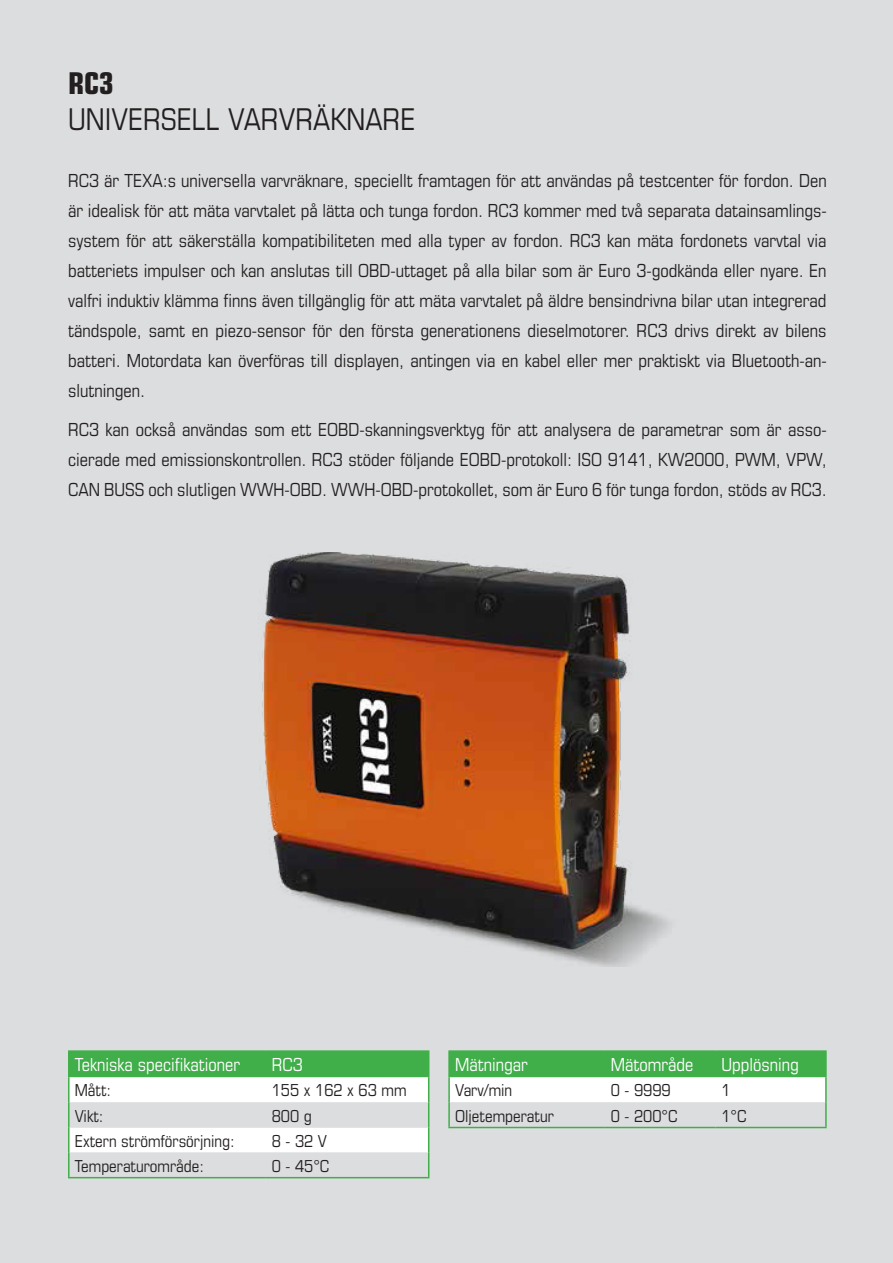
<style>
.page{position:relative;width:893px;height:1263px;background:#fff}
.page>*{position:absolute;margin:0;border:0;box-sizing:border-box;transform-origin:0 0}
.t1{font:condensed 30px "Eurostile";color:#231f20}
.t2{font:700 condensed 30px "Eurostile";color:#231f20}
.t3{font:condensed 18px/30px "Eurostile";color:#231f20;text-align:justify}
.t4{font:condensed 18px "Eurostile";color:#fff}
.t5{font:condensed 16.5px "Eurostile";color:#231f20}
</style>
<div class="page">
<div style="left:0;top:0;width:892px;height:1263px;background:#dcdddf"></div>
<img style="left:258px;top:553px;width:411px;height:413px">
<hr style="left:68px;top:1050px;width:198px;height:2px;background:#40ae49">
<hr style="left:68px;top:1052px;width:2px;height:25px;background:#40ae49">
<hr style="left:266px;top:1050px;width:163px;height:2px;background:#40ae49">
<hr style="left:68px;top:1077px;width:2px;height:25px;background:#40ae49">
<hr style="left:68px;top:1102px;width:2px;height:25px;background:#40ae49">
<hr style="left:68px;top:1127px;width:2px;height:25px;background:#40ae49">
<hr style="left:68px;top:1152px;width:2px;height:25px;background:#40ae49">
<svg style="left:69px;top:1052px;width:360px;height:125px"></svg>
<hr style="left:68px;top:1177px;width:198px;height:1px;background:#40ae49">
<hr style="left:266px;top:1177px;width:163px;height:1px;background:#40ae49">
<svg style="left:450px;top:1052px;width:375px;height:75px"></svg>
<hr style="left:448px;top:1050px;width:157px;height:2px;background:#40ae49">
<hr style="left:448px;top:1052px;width:2px;height:25px;background:#40ae49">
<hr style="left:605px;top:1050px;width:110px;height:2px;background:#40ae49">
<hr style="left:715px;top:1050px;width:112px;height:2px;background:#40ae49">
<hr style="left:825px;top:1052px;width:2px;height:25px;background:#40ae49">
<hr style="left:448px;top:1077px;width:2px;height:25px;background:#40ae49">
<hr style="left:825px;top:1077px;width:2px;height:25px;background:#40ae49">
<hr style="left:448px;top:1102px;width:2px;height:25px;background:#40ae49">
<hr style="left:825px;top:1102px;width:2px;height:25px;background:#40ae49">
<hr style="left:448px;top:1127px;width:157px;height:1px;background:#40ae49">
<hr style="left:605px;top:1127px;width:110px;height:1px;background:#40ae49">
<hr style="left:715px;top:1127px;width:112px;height:1px;background:#40ae49">
<p class="t2" style="left:68px;top:65px;width:48px">RC3</p>
<p class="t1" style="left:68px;top:101px;width:349px">UNIVERSELL VARVRÄKNARE</p>
<p class="t3" style="left:68px;top:166px;width:760px">RC3 är TEXA:s universella varvräknare, speciellt framtagen för att användas på testcenter för fordon. Den är idealisk för att mäta varvtalet på lätta och tunga fordon. RC3 kommer med två separata datainsamlings&shy;system för att säkerställa kompatibiliteten med alla typer av fordon. RC3 kan mäta fordonets varvtal via batteriets impulser och kan anslutas till OBD-uttaget på alla bilar som är Euro 3-godkända eller nyare. En valfri induktiv klämma finns även tillgänglig för att mäta varvtalet på äldre bensindrivna bilar utan integrerad tändspole, samt en piezo-sensor för den första generationens dieselmotorer. RC3 drivs direkt av bilens batteri. Motordata kan överföras till displayen, antingen via en kabel eller mer praktiskt via Bluetooth-an&shy;slutningen.</p>
<p class="t3" style="left:68px;top:414px;width:760px">RC3 kan också användas som ett EOBD-skanningsverktyg för att analysera de parametrar som är asso&shy;cierade med emissionskontrollen. RC3 stöder följande EOBD-protokoll: ISO 9141, KW2000, PWM, VPW, CAN BUSS och slutligen WWH-OBD. WWH-OBD-protokollet, som är Euro 6 för tunga fordon, stöds av RC3.</p>
<p class="t4" style="left:75px;top:1054px;width:167px">Tekniska specifikationer</p>
<p class="t4" style="left:272px;top:1054px;width:33px">RC3</p>
<p class="t5" style="left:75px;top:1081px;width:38px">Mått:</p>
<p class="t5" style="left:272px;top:1081px;width:136px">155 x 162 x 63 mm</p>
<p class="t5" style="left:75px;top:1106px;width:30px">Vikt:</p>
<p class="t5" style="left:272px;top:1106px;width:42px">800 g</p>
<p class="t5" style="left:75px;top:1131px;width:161px">Extern strömförsörjning:</p>
<p class="t5" style="left:272px;top:1131px;width:57px">8 - 32 V</p>
<p class="t5" style="left:75px;top:1156px;width:131px">Temperaturområde:</p>
<p class="t5" style="left:272px;top:1156px;width:59px">0 - 45°C</p>
<p class="t4" style="left:455px;top:1054px;width:74px">Mätningar</p>
<p class="t4" style="left:611px;top:1054px;width:84px">Mätområde</p>
<p class="t4" style="left:721px;top:1054px;width:79px">Upplösning</p>
<p class="t5" style="left:455px;top:1081px;width:59px">Varv/min</p>
<p class="t5" style="left:611px;top:1081px;width:61px">0 - 9999</p>
<p class="t5" style="left:721px;top:1081px;width:11px">1</p>
<p class="t5" style="left:455px;top:1106px;width:100px">Oljetemperatur</p>
<p class="t5" style="left:611px;top:1106px;width:68px">0 - 200°C</p>
<p class="t5" style="left:721px;top:1106px;width:27px">1°C</p>
</div>
